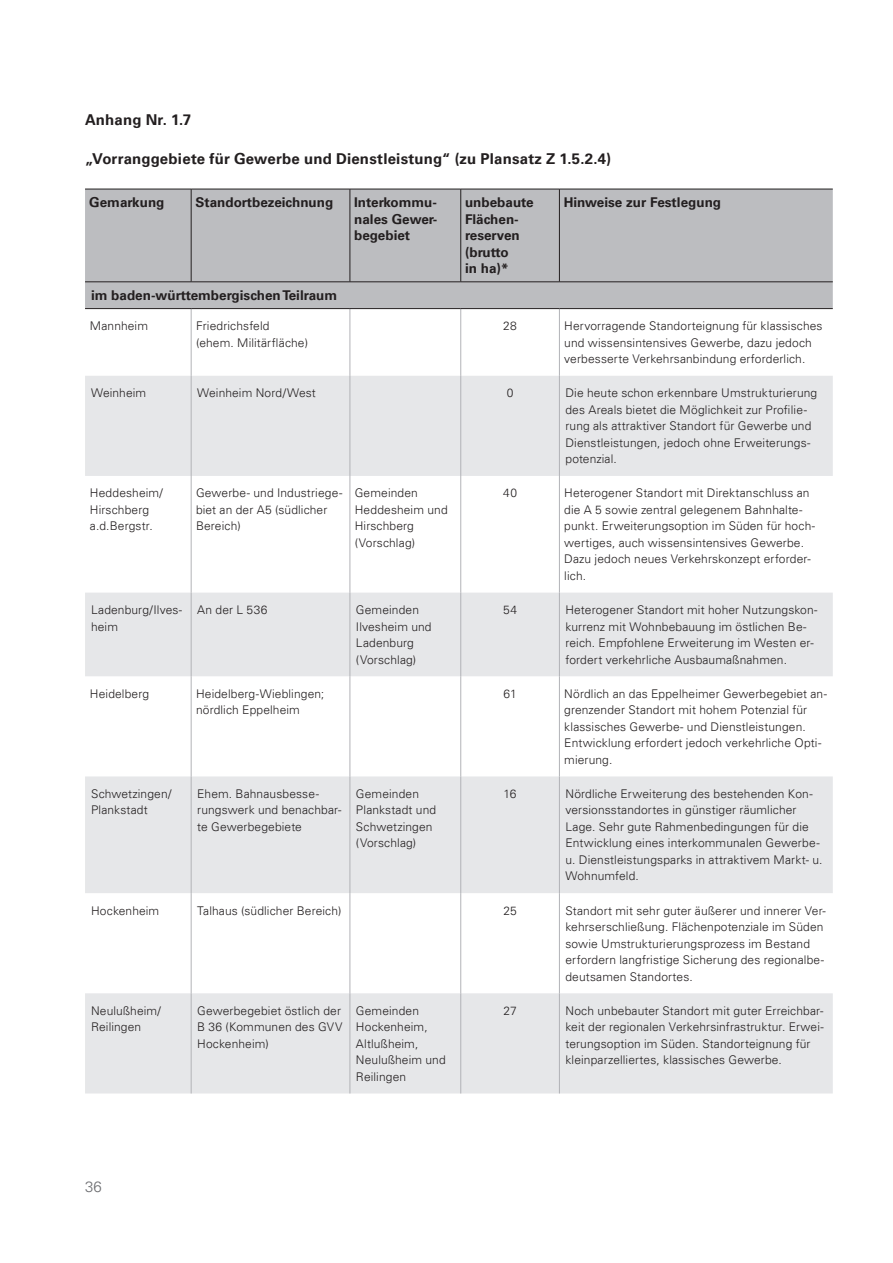
<style>
.page{position:relative;width:893px;height:1263px;background:#fff}
.page>*{position:absolute;margin:0;border:0;box-sizing:border-box;transform-origin:0 0}
.t1{font:700 15px "Univers LT";letter-spacing:.01em;color:#231f20}
.t2{font:300 15px "Univers LT";color:#6c6d70}
.t3{font:700 13.5px/16.5px "Univers LT";color:#231f20;text-align:justify}
.t4{font:300 12px/16.5px "Univers LT";letter-spacing:.01em;color:#231f20}
</style>
<div class="page">
<div style="left:85px;top:190px;width:748px;height:118px;background:#bcbdc0"></div>
<svg style="left:85px;top:376px;width:748px;height:717px;fill:#e6e7e9"></svg>
<hr style="left:191px;top:309px;width:1px;height:67px;background:#b2b3b7">
<hr style="left:350px;top:309px;width:1px;height:67px;background:#b2b3b7">
<hr style="left:460px;top:309px;width:1px;height:67px;background:#b2b3b7">
<hr style="left:559px;top:309px;width:1px;height:67px;background:#b2b3b7">
<hr style="left:191px;top:376px;width:1px;height:100px;background:#b2b3b7">
<hr style="left:350px;top:376px;width:1px;height:100px;background:#b2b3b7">
<hr style="left:460px;top:376px;width:1px;height:100px;background:#b2b3b7">
<hr style="left:559px;top:376px;width:1px;height:100px;background:#b2b3b7">
<hr style="left:191px;top:476px;width:1px;height:117px;background:#b2b3b7">
<hr style="left:350px;top:476px;width:1px;height:117px;background:#b2b3b7">
<hr style="left:460px;top:476px;width:1px;height:117px;background:#b2b3b7">
<hr style="left:559px;top:476px;width:1px;height:117px;background:#b2b3b7">
<hr style="left:191px;top:593px;width:1px;height:83px;background:#b2b3b7">
<hr style="left:350px;top:593px;width:1px;height:83px;background:#b2b3b7">
<hr style="left:460px;top:593px;width:1px;height:83px;background:#b2b3b7">
<hr style="left:559px;top:593px;width:1px;height:83px;background:#b2b3b7">
<hr style="left:191px;top:676px;width:1px;height:100px;background:#b2b3b7">
<hr style="left:350px;top:676px;width:1px;height:100px;background:#b2b3b7">
<hr style="left:460px;top:676px;width:1px;height:100px;background:#b2b3b7">
<hr style="left:559px;top:676px;width:1px;height:100px;background:#b2b3b7">
<hr style="left:191px;top:776px;width:1px;height:117px;background:#b2b3b7">
<hr style="left:350px;top:776px;width:1px;height:117px;background:#b2b3b7">
<hr style="left:460px;top:776px;width:1px;height:117px;background:#b2b3b7">
<hr style="left:559px;top:776px;width:1px;height:117px;background:#b2b3b7">
<hr style="left:191px;top:893px;width:1px;height:100px;background:#b2b3b7">
<hr style="left:350px;top:893px;width:1px;height:100px;background:#b2b3b7">
<hr style="left:460px;top:893px;width:1px;height:100px;background:#b2b3b7">
<hr style="left:559px;top:893px;width:1px;height:100px;background:#b2b3b7">
<hr style="left:191px;top:993px;width:1px;height:100px;background:#b2b3b7">
<hr style="left:350px;top:993px;width:1px;height:100px;background:#b2b3b7">
<hr style="left:460px;top:993px;width:1px;height:100px;background:#b2b3b7">
<hr style="left:559px;top:993px;width:1px;height:100px;background:#b2b3b7">
<hr style="left:85px;top:308px;width:106px;height:1px;background:#231f20">
<hr style="left:191px;top:308px;width:159px;height:1px;background:#231f20">
<hr style="left:350px;top:308px;width:111px;height:1px;background:#231f20">
<hr style="left:461px;top:308px;width:98px;height:1px;background:#231f20">
<hr style="left:559px;top:308px;width:274px;height:1px;background:#231f20">
<hr style="left:85px;top:189px;width:106px;height:1px;background:#231f20">
<hr style="left:191px;top:189px;width:159px;height:1px;background:#231f20">
<hr style="left:350px;top:189px;width:111px;height:1px;background:#231f20">
<hr style="left:461px;top:189px;width:98px;height:1px;background:#231f20">
<hr style="left:559px;top:189px;width:274px;height:1px;background:#231f20">
<hr style="left:191px;top:189px;width:1px;height:93px;background:#231f20">
<hr style="left:350px;top:189px;width:1px;height:93px;background:#231f20">
<hr style="left:460px;top:189px;width:1px;height:93px;background:#231f20">
<hr style="left:559px;top:189px;width:1px;height:93px;background:#231f20">
<hr style="left:85px;top:282px;width:106px;height:1px;background:#231f20">
<hr style="left:191px;top:282px;width:159px;height:1px;background:#231f20">
<hr style="left:350px;top:282px;width:111px;height:1px;background:#231f20">
<hr style="left:461px;top:282px;width:98px;height:1px;background:#231f20">
<hr style="left:559px;top:282px;width:274px;height:1px;background:#231f20">
<p class="t1" style="left:85px;top:111px;width:108px">Anhang Nr. 1.7</p>
<p class="t1" style="left:85px;top:150px;width:527px">„Vorranggebiete für Gewerbe und Dienstleistung“ (zu Plansatz Z 1.5.2.4)</p>
<p class="t3" style="left:89px;top:194px;width:77px">Gemarkung</p>
<p class="t3" style="left:195px;top:194px;width:139px">Standortbezeichnung</p>
<p class="t3" style="left:354px;top:194px;width:85px">Interkommu&shy;nales Gewer&shy;begebiet</p>
<p class="t3" style="left:465px;top:194px;width:70px;text-align:left">unbebaute<br>Flächen&shy;reserven (brutto<br>in ha)*</p>
<p class="t3" style="left:564px;top:194px;width:159px">Hinweise zur Festlegung</p>
<p class="t3" style="left:91px;top:287px;width:248px">im baden-württembergischen Teilraum</p>
<p class="t4" style="left:90px;top:317px;width:60px">Mannheim</p>
<p class="t4" style="left:196px;top:317px;width:113px">Friedrichsfeld (ehem. Militärfläche)</p>
<p class="t4" style="left:503px;top:317px;width:15px">28</p>
<p class="t4" style="left:564px;top:317px;width:260px">Hervorragende Standorteignung für klassisches und wissensintensives Gewerbe, dazu jedoch verbesserte Verkehrsanbindung erforderlich.</p>
<p class="t4" style="left:91px;top:385px;width:57px">Weinheim</p>
<p class="t4" style="left:197px;top:385px;width:120px">Weinheim Nord/West</p>
<p class="t4" style="left:507px;top:385px;width:8px">0</p>
<p class="t4" style="left:565px;top:385px;width:253px">Die heute schon erkennbare Umstrukturierung des Areals bietet die Möglichkeit zur Profilie&shy;rung als attraktiver Standort für Gewerbe und Dienstleistungen, jedoch ohne Erweiterungs&shy;potenzial.</p>
<p class="t4" style="left:90px;top:485px;width:74px">Heddesheim/<br>Hirschberg a.d.Bergstr.</p>
<p class="t4" style="left:196px;top:485px;width:148px">Gewerbe- und Industriege&shy;biet an der A5 (südlicher<br>Bereich)</p>
<p class="t4" style="left:355px;top:485px;width:94px">Gemeinden<br>Heddesheim und<br>Hirschberg (Vorschlag)</p>
<p class="t4" style="left:503px;top:485px;width:15px">40</p>
<p class="t4" style="left:564px;top:485px;width:252px">Heterogener Standort mit Direktanschluss an die A 5 sowie zentral gelegenem Bahnhalte&shy;punkt. Erweiterungsoption im Süden für hoch&shy;wertiges, auch wissensintensives Gewerbe.<br>Dazu jedoch neues Verkehrskonzept erforder&shy;lich.</p>
<p class="t4" style="left:91px;top:601px;width:93px">Ladenburg/Ilves&shy;heim</p>
<p class="t4" style="left:197px;top:601px;width:72px">An der L 536</p>
<p class="t4" style="left:356px;top:601px;width:77px">Gemeinden<br>Ilvesheim und<br>Ladenburg (Vorschlag)</p>
<p class="t4" style="left:503px;top:601px;width:15px">54</p>
<p class="t4" style="left:565px;top:601px;width:254px">Heterogener Standort mit hoher Nutzungskon&shy;kurrenz mit Wohnbebauung im östlichen Be&shy;reich. Empfohlene Erweiterung im Westen er&shy;fordert verkehrliche Ausbaumaßnahmen.</p>
<p class="t4" style="left:90px;top:685px;width:61px">Heidelberg</p>
<p class="t4" style="left:196px;top:685px;width:130px">Heidelberg-Wieblingen; nördlich Eppelheim</p>
<p class="t4" style="left:503px;top:685px;width:15px">61</p>
<p class="t4" style="left:564px;top:685px;width:264px">Nördlich an das Eppelheimer Gewerbegebiet an&shy;grenzender Standort mit hohem Potenzial für klassisches Gewerbe- und Dienstleistungen.<br>Entwicklung erfordert jedoch verkehrliche Opti&shy;mierung.</p>
<p class="t4" style="left:91px;top:785px;width:82px">Schwetzingen/<br>Plankstadt</p>
<p class="t4" style="left:197px;top:785px;width:146px">Ehem. Bahnausbesse&shy;rungswerk und benachbar&shy;te Gewerbegebiete</p>
<p class="t4" style="left:356px;top:785px;width:82px">Gemeinden<br>Plankstadt und<br>Schwetzingen (Vorschlag)</p>
<p class="t4" style="left:504px;top:785px;width:15px">16</p>
<p class="t4" style="left:565px;top:785px;width:259px">Nördliche Erweiterung des bestehenden Kon&shy;versionsstandortes in günstiger räumlicher Lage. Sehr gute Rahmenbedingungen für die Entwicklung eines interkommunalen Gewerbe&shy;u. Dienstleistungsparks in attraktivem Markt- u.<br>Wohnumfeld.</p>
<p class="t4" style="left:91px;top:902px;width:70px">Hockenheim</p>
<p class="t4" style="left:197px;top:902px;width:146px">Talhaus (südlicher Bereich)</p>
<p class="t4" style="left:503px;top:902px;width:15px">25</p>
<p class="t4" style="left:565px;top:902px;width:262px">Standort mit sehr guter äußerer und innerer Ver&shy;kehrserschließung. Flächenpotenziale im Süden sowie Umstrukturierungsprozess im Bestand erfordern langfristige Sicherung des regionalbe&shy;deutsamen Standortes.</p>
<p class="t4" style="left:91px;top:1002px;width:71px">Neulußheim/<br>Reilingen</p>
<p class="t4" style="left:197px;top:1002px;width:147px;text-align:justify">Gewerbegebiet östlich der B 36 (Kommunen des GVV Hockenheim)</p>
<p class="t4" style="left:356px;top:1002px;width:91px">Gemeinden<br>Hockenheim,<br>Altlußheim,<br>Neulußheim und<br>Reilingen</p>
<p class="t4" style="left:503px;top:1002px;width:15px">27</p>
<p class="t4" style="left:565px;top:1002px;width:260px">Noch unbebauter Standort mit guter Erreichbar&shy;keit der regionalen Verkehrsinfrastruktur. Erwei&shy;terungsoption im Süden. Standorteignung für kleinparzelliertes, klassisches Gewerbe.</p>
<p class="t2" style="left:85px;top:1177px;width:18px">36</p>
</div>
